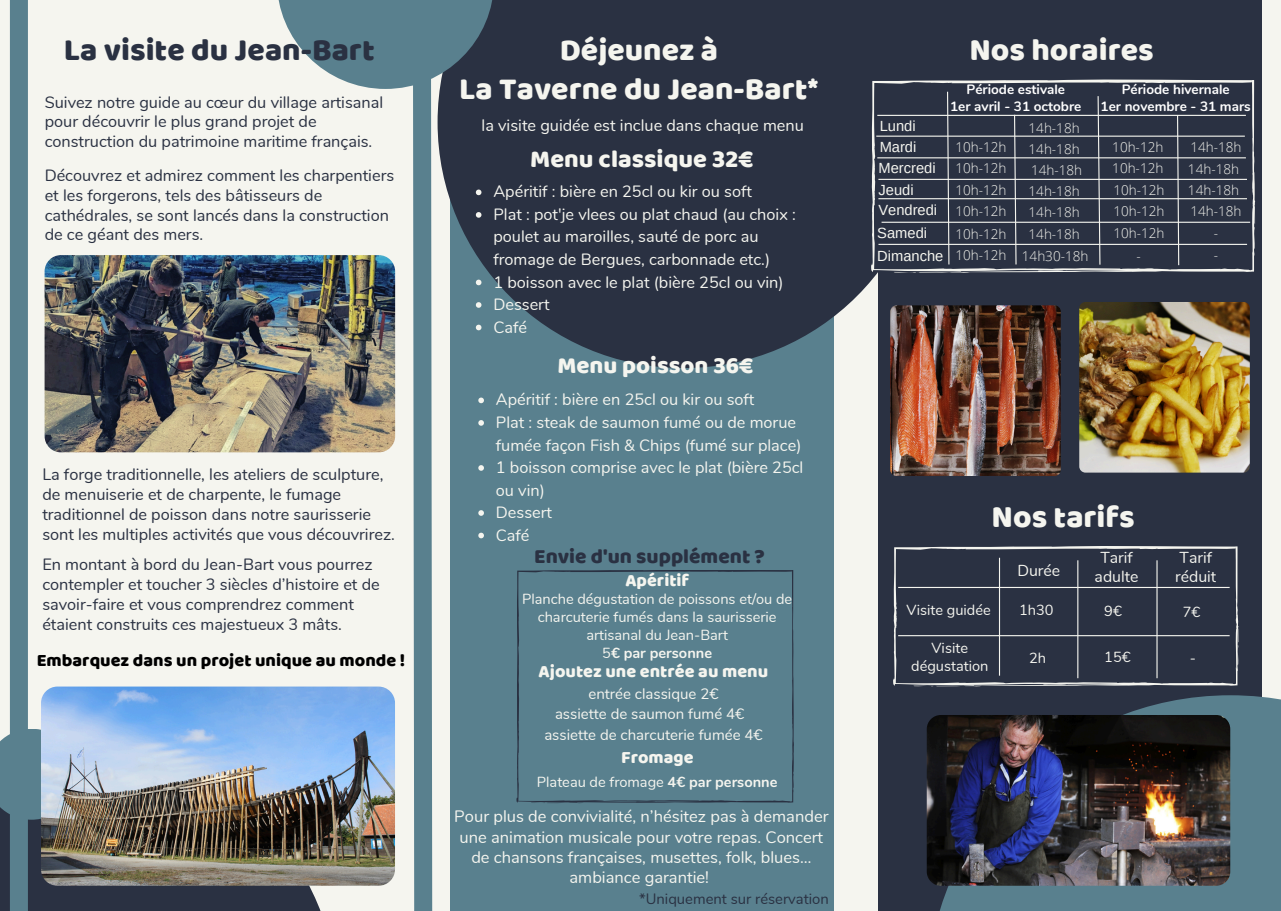
<style>
.page{position:relative;width:1281px;height:911px;background:#fff}
.page>*{position:absolute;margin:0;border:0;box-sizing:border-box;transform-origin:0 0}
.t1{font:31.8px "Baloo";color:#2a3142}
.t2{font:31.65px/39.3px "Baloo";color:#f5f5ef;text-align:center}
.t3{font:25.2px "Baloo";color:#f5f5ef}
.t4{font:24px "Baloo";color:#f5f5ef}
.t5{font:21px "Baloo";color:#2a3142}
.t6{font:18px "Baloo";color:#000}
.t7{font:18px "Baloo";color:#f5f5ef}
.t8{font:17.85px "Baloo";color:#f5f5ef}
.t9{font:16.5px/20.2px "Nunito";color:#f5f5ef;text-align:center}
.t10{font:16.35px/20.1px "Nunito";color:#2a3142}
.t11{font:16.35px/22.5px "Nunito";color:#f5f5ef}
.t12{font:15.9px/19.2px "Nunito";color:#f5f5ef}
.t13{font:15px "Nunito";color:#f5f5ef}
.t14{font:14.85px "Nunito";color:#2a3142}
.t15{font:14.7px "Arimo";color:#f5f5ef}
.t16{font:14.55px/18px "Nunito";color:#f5f5ef;text-align:center}
.t17{font:300 13.5px "Open Sans";color:#f5f5ef}
.t18{font:700 13.5px/16.8px "Nunito";color:#fff;text-align:center}
.s1{font-weight:700}
</style>
<div class="page">
<div style="left:0;top:0;width:1280px;height:910px;background:#f5f5ef"></div>
<div style="left:449px;top:0;width:384px;height:910px;background:#59808e"></div>
<svg style="left:441px;top:0;width:437px;height:368px;fill:#2a3142"></svg>
<div style="left:878px;top:0;width:384px;height:910px;background:#2a3142"></div>
<svg style="left:871px;top:79px;width:383px;height:194px"></svg>
<hr style="left:876px;top:135px;width:368px;height:2px;background:#f5f5ef">
<hr style="left:877px;top:157px;width:368px;height:1px;background:#f5f5ef">
<svg style="left:930px;top:695px;width:350px;height:215px;fill:#59808e"></svg>
<svg style="left:278px;top:0;width:216px;height:89px;fill:#59808e"></svg>
<div style="left:0;top:752px;width:337px;height:158px;background:#2a3142"></div>
<div style="left:10px;top:0;width:18px;height:910px;background:#59808e"></div>
<svg style="left:404px;top:15px;width:37px;height:895px"></svg>
<img style="left:45px;top:255px;width:350px;height:197px;border-radius:16px">
<div style="left:0;top:728px;width:41px;height:91px;background:#59808e"></div>
<img style="left:41px;top:686px;width:354px;height:199px;border-radius:16px">
<svg style="left:516px;top:570px;width:277px;height:233px"></svg>
<svg style="left:476px;top:189px;width:5px;height:6px"></svg>
<svg style="left:476px;top:212px;width:5px;height:6px"></svg>
<svg style="left:476px;top:279px;width:5px;height:6px"></svg>
<svg style="left:476px;top:302px;width:5px;height:6px"></svg>
<svg style="left:476px;top:324px;width:5px;height:6px"></svg>
<hr style="left:877px;top:115px;width:368px;height:1px;background:#f5f5ef">
<svg style="left:1013px;top:114px;width:4px;height:151px"></svg>
<svg style="left:1096px;top:95px;width:4px;height:171px"></svg>
<hr style="left:881px;top:221px;width:368px;height:2px;background:#f5f5ef">
<svg style="left:1176px;top:114px;width:3px;height:152px"></svg>
<hr style="left:878px;top:198px;width:368px;height:1px;background:#f5f5ef">
<svg style="left:478px;top:397px;width:6px;height:6px"></svg>
<svg style="left:478px;top:420px;width:6px;height:5px"></svg>
<svg style="left:478px;top:465px;width:6px;height:5px"></svg>
<svg style="left:478px;top:510px;width:6px;height:5px"></svg>
<svg style="left:478px;top:532px;width:6px;height:6px"></svg>
<img style="left:926px;top:714px;width:304px;height:171px;border-radius:14px">
<svg style="left:893px;top:546px;width:345px;height:140px"></svg>
<hr style="left:898px;top:635px;width:331px;height:1px;background:#f5f5ef">
<hr style="left:898px;top:586px;width:331px;height:1px;background:#f5f5ef">
<hr style="left:998px;top:557px;width:1px;height:118px;background:#f5f5ef">
<hr style="left:1077px;top:560px;width:1px;height:118px;background:#f5f5ef">
<hr style="left:1156px;top:560px;width:1px;height:118px;background:#f5f5ef">
<svg style="left:946px;top:91px;width:4px;height:174px"></svg>
<hr style="left:878px;top:179px;width:368px;height:1px;background:#f5f5ef">
<hr style="left:878px;top:244px;width:368px;height:1px;background:#f5f5ef">
<img style="left:1079px;top:302px;width:171px;height:171px">
<img style="left:890px;top:305px;width:171px;height:171px">
<p class="t1" style="left:64px;top:30px;width:312px">La visite du Jean-Bart</p>
<p class="t2" style="left:459px;top:29px;width:361px">Déjeunez à<br>La Taverne du Jean-Bart*</p>
<h5 class="t10" style="left:45px;top:92px;width:340px;line-height:19.6px">Suivez notre guide au cœur du village artisanal pour découvrir le plus grand projet de construction du patrimoine maritime français.</h5>
<h5 class="t10" style="left:45px;top:166px;width:351px;line-height:19.6px">Découvrez et admirez comment les charpentiers et les forgerons, tels des bâtisseurs de cathédrales, se sont lancés dans la construction de ce géant des mers.</h5>
<h4 class="t11" style="left:481px;top:115px;width:324px">la visite guidée est inclue dans chaque menu</h4>
<h5 class="t3" style="left:530px;top:143px;width:224px">Menu classique 32€</h5>
<p class="t11" style="left:493px;top:181px;width:260px">Apéritif : bière en 25cl ou kir ou soft</p>
<p class="t11" style="left:493px;top:203px;width:304px">Plat : pot'je vlees ou plat chaud (au choix : poulet au maroilles, sauté de porc au fromage de Bergues, carbonnade etc.)</p>
<p class="t11" style="left:493px;top:271px;width:292px">1 boisson avec le plat (bière 25cl ou vin)</p>
<p class="t11" style="left:493px;top:293px;width:58px">Dessert</p>
<p class="t11" style="left:493px;top:316px;width:35px">Café</p>
<p class="t10" style="left:42px;top:464px;width:354px">La forge traditionnelle, les ateliers de sculpture, de menuiserie et de charpente, le fumage traditionnel de poisson dans notre saurisserie sont les multiples activités que vous découvrirez.</p>
<h5 class="t10" style="left:42px;top:554px;width:339px">En montant à bord du Jean-Bart vous pourrez contempler et toucher 3 siècles d’histoire et de savoir-faire et vous comprendrez comment étaient construits ces majestueux 3 mâts.</h5>
<h2 class="t6" style="left:37px;top:649px;width:370px">Embarquez dans un projet unique au monde !</h2>
<h5 class="t4" style="left:557px;top:350px;width:197px">Menu poisson 36€</h5>
<p class="t11" style="left:496px;top:388px;width:260px">Apéritif : bière en 25cl ou kir ou soft</p>
<p class="t11" style="left:496px;top:411px;width:307px">Plat : steak de saumon fumé ou de morue fumée façon Fish &amp; Chips (fumé sur place)</p>
<p class="t11" style="left:496px;top:456px;width:309px">1 boisson comprise avec le plat (bière 25cl ou vin)</p>
<h3 class="t11" style="left:496px;top:501px;width:58px">Dessert</h3>
<h5 class="t11" style="left:496px;top:523px;width:35px">Café</h5>
<h5 class="t5" style="left:534px;top:542px;width:232px">Envie d'un supplément ?</h5>
<h5 class="t8" style="left:625px;top:569px;width:65px">Apéritif</h5>
<h5 class="t16" style="left:522px;top:589px;width:272px">Planche dégustation de poissons et/ou de charcuterie fumés dans la saurisserie artisanal du Jean-Bart<br>5<span class="s1">€ par personne</span></h5>
<p class="t7" style="left:538px;top:660px;width:231px">Ajoutez une entrée au menu</p>
<p class="t13" style="left:588px;top:683px;width:131px">entrée classique 2€</p>
<p class="t13" style="left:555px;top:704px;width:191px">assiette de saumon fumé 4€</p>
<h5 class="t13" style="left:544px;top:724px;width:220px">assiette de charcuterie fumée 4€</h5>
<h5 class="t8" style="left:621px;top:746px;width:74px">Fromage</h5>
<h5 class="t16" style="left:537px;top:773px;width:242px">Plateau de fromage <span class="s1">4€ par personne</span></h5>
<h4 class="t9" style="left:454px;top:806px;width:376px">Pour plus de convivialité, n’hésitez pas à demander une animation musicale pour votre repas. Concert de chansons françaises, musettes, folk, blues… ambiance garantie!</h4>
<h1 class="t14" style="left:639px;top:889px;width:191px">*Uniquement sur réservation</h1>
<h5 class="t2" style="left:969px;top:29px;width:186px">Nos horaires</h5>
<h5 class="t15" style="left:879px;top:118px;width:37px">Lundi</h5>
<h4 class="t15" style="left:879px;top:138px;width:38px">Mardi</h4>
<p class="t15" style="left:878px;top:159px;width:59px">Mercredi</p>
<p class="t15" style="left:878px;top:181px;width:37px">Jeudi</p>
<h5 class="t15" style="left:878px;top:202px;width:60px">Vendredi</h5>
<p class="t15" style="left:877px;top:224px;width:51px">Samedi</p>
<p class="t15" style="left:877px;top:248px;width:68px">Dimanche</p>
<h5 class="t18" style="left:950px;top:81px;width:133px">Période estivale<br>1er avril - 31 octobre</h5>
<h4 class="t18" style="left:1100px;top:81px;width:152px">Période hivernale<br>1er novembre - 31 mars</h4>
<p class="t17" style="left:955px;top:138px;width:53px">10h-12h</p>
<p class="t17" style="left:955px;top:159px;width:53px">10h-12h</p>
<p class="t17" style="left:955px;top:180px;width:53px">10h-12h</p>
<h5 class="t17" style="left:955px;top:201px;width:53px">10h-12h</h5>
<p class="t17" style="left:955px;top:224px;width:53px">10h-12h</p>
<p class="t17" style="left:955px;top:245px;width:53px">10h-12h</p>
<p class="t17" style="left:1028px;top:119px;width:53px">14h-18h</p>
<p class="t17" style="left:1028px;top:140px;width:53px">14h-18h</p>
<h5 class="t17" style="left:1030px;top:161px;width:53px">14h-18h</h5>
<p class="t17" style="left:1028px;top:182px;width:53px">14h-18h</p>
<p class="t17" style="left:1028px;top:202px;width:53px">14h-18h</p>
<p class="t17" style="left:1028px;top:224px;width:53px">14h-18h</p>
<p class="t17" style="left:1021px;top:246px;width:68px">14h30-18h</p>
<p class="t17" style="left:1112px;top:138px;width:53px">10h-12h</p>
<p class="t17" style="left:1112px;top:159px;width:53px">10h-12h</p>
<h5 class="t17" style="left:1113px;top:180px;width:53px">10h-12h</h5>
<p class="t17" style="left:1113px;top:201px;width:53px">10h-12h</p>
<p class="t17" style="left:1113px;top:224px;width:53px">10h-12h</p>
<h2 class="t17" style="left:1136px;top:246px;width:6px">-</h2>
<p class="t17" style="left:1190px;top:138px;width:53px">14h-18h</p>
<p class="t17" style="left:1187px;top:159px;width:53px">14h-18h</p>
<p class="t17" style="left:1187px;top:180px;width:53px">14h-18h</p>
<p class="t17" style="left:1190px;top:201px;width:53px">14h-18h</p>
<p class="t17" style="left:1213px;top:224px;width:6px">-</p>
<h4 class="t17" style="left:1213px;top:245px;width:6px">-</h4>
<h4 class="t2" style="left:991px;top:496px;width:145px">Nos tarifs</h4>
<p class="t12" style="left:1017px;top:560px;width:44px">Durée</p>
<p class="t12" style="left:1094px;top:548px;width:45px;text-align:center">Tarif adulte</p>
<h5 class="t12" style="left:1175px;top:548px;width:43px">Tarif réduit</h5>
<h1 class="t16" style="left:906px;top:601px;width:86px">Visite guidée</h1>
<h1 class="t16" style="left:911px;top:639px;width:79px">Visite dégustation</h1>
<h1 class="t16" style="left:1019px;top:601px;width:36px">1h30</h1>
<h6 class="t16" style="left:1029px;top:648px;width:19px">2h</h6>
<h6 class="t16" style="left:1104px;top:602px;width:19px">9€</h6>
<h5 class="t16" style="left:1104px;top:648px;width:28px">15€</h5>
<p class="t16" style="left:1182px;top:603px;width:19px">7€</p>
<h4 class="t16" style="left:1189px;top:648px;width:8px">-</h4>
</div>
